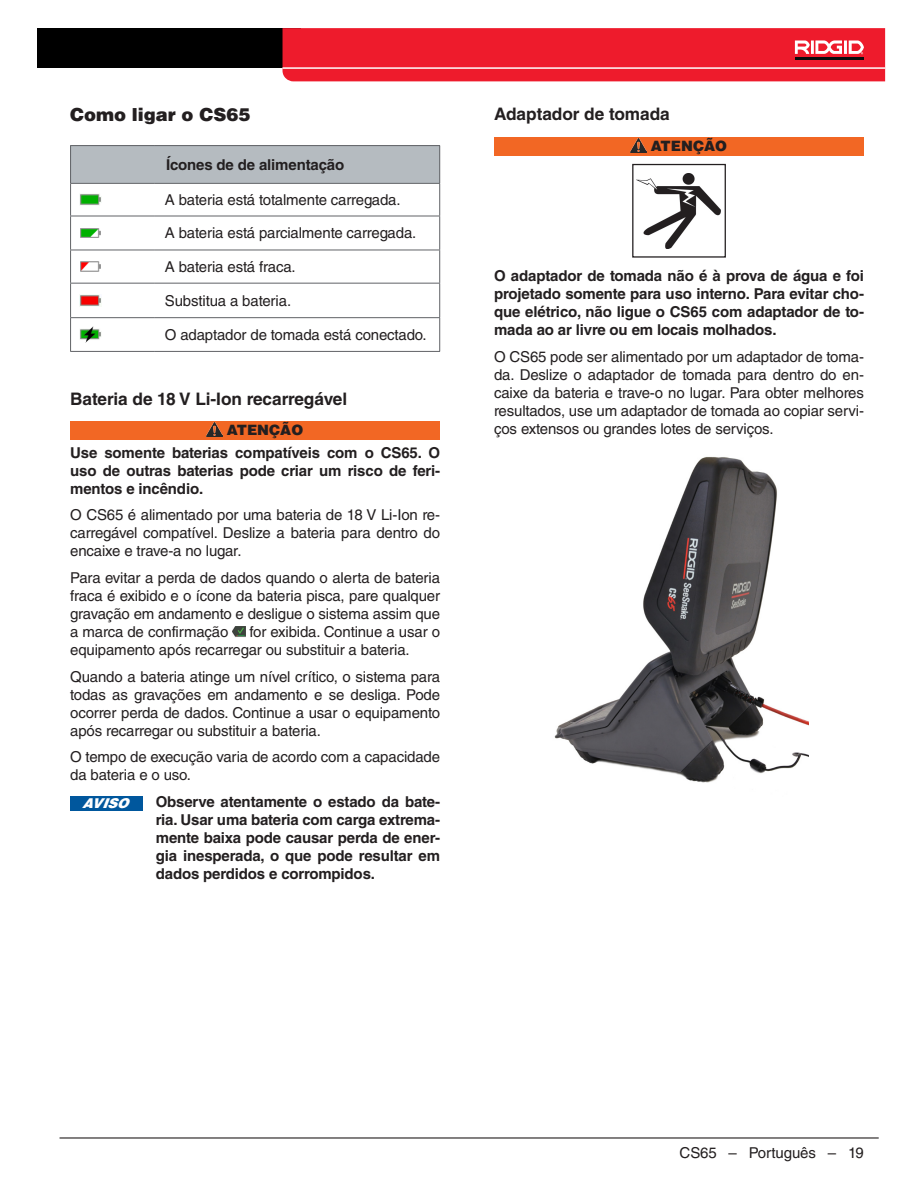
<style>
.page{position:relative;width:918px;height:1188px;background:#fff}
.page>*{position:absolute;margin:0;border:0;box-sizing:border-box;transform-origin:0 0}
.Head_2____h2{font:900 18px "Helvetica LT Std";letter-spacing:-.005em;color:#231f20}
.Head_3___h3{font:700 17.25px "Helvetica LT Std";letter-spacing:-.005em;color:#231f20}
.Basic_Normal___bn{font:15px/18px "Helvetica LT Std";letter-spacing:-.01em;color:#231f20;text-align:justify}
.Basic_Normal___bn-2{font:700 15px/18px "Helvetica LT Std";letter-spacing:-.01em;color:#231f20;text-align:justify}
.Table_BN_Left____tl{font:15px "Helvetica LT Std";letter-spacing:-.01em;color:#231f20}
.Table_Header____th{font:700 15px "Helvetica LT Std";letter-spacing:-.01em;color:#231f20}
.t1{font:900 14.25px "Helvetica LT Std";color:#231f20}
.t2{font:italic 900 13.5px "Helvetica LT Std";color:#fff}
</style>
<div class="page">
<div style="left:38px;top:28px;width:263px;height:40px;background:#000"></div>
<hr style="left:282px;top:67px;width:603px;height:2px;background:#fff">
<hr style="left:60px;top:1137px;width:819px;height:2px;background:#231f20">
<svg style="left:283px;top:28px;width:602px;height:53px;background:#ee2535"></svg>
<hr style="left:795px;top:57px;width:69px;height:3px;background:#0a0b0c">
<div style="left:71px;top:146px;width:369px;height:37px;background:#b5bbc0"></div>
<hr style="left:70px;top:145px;width:84px;height:1px;background:#606266">
<hr style="left:70px;top:146px;width:1px;height:37px;background:#606266">
<hr style="left:154px;top:145px;width:286px;height:1px;background:#606266">
<hr style="left:70px;top:183px;width:84px;height:1px;background:#606266">
<hr style="left:154px;top:183px;width:286px;height:1px;background:#606266">
<hr style="left:439px;top:184px;width:1px;height:32px;background:#606266">
<hr style="left:439px;top:216px;width:1px;height:34px;background:#606266">
<hr style="left:439px;top:250px;width:1px;height:33px;background:#606266">
<hr style="left:439px;top:284px;width:1px;height:33px;background:#606266">
<hr style="left:439px;top:318px;width:1px;height:33px;background:#606266">
<hr style="left:154px;top:351px;width:286px;height:1px;background:#606266">
<hr style="left:70px;top:184px;width:1px;height:32px;background:#606266">
<hr style="left:70px;top:216px;width:1px;height:34px;background:#606266">
<hr style="left:70px;top:250px;width:1px;height:33px;background:#606266">
<hr style="left:70px;top:284px;width:1px;height:33px;background:#606266">
<hr style="left:70px;top:216px;width:84px;height:1px;background:#606266">
<hr style="left:70px;top:250px;width:84px;height:1px;background:#606266">
<hr style="left:70px;top:283px;width:84px;height:1px;background:#606266">
<hr style="left:70px;top:317px;width:84px;height:1px;background:#606266">
<hr style="left:70px;top:318px;width:1px;height:33px;background:#606266">
<hr style="left:154px;top:216px;width:286px;height:1px;background:#606266">
<hr style="left:154px;top:250px;width:286px;height:1px;background:#606266">
<hr style="left:154px;top:283px;width:286px;height:1px;background:#606266">
<hr style="left:154px;top:317px;width:286px;height:1px;background:#606266">
<hr style="left:70px;top:351px;width:84px;height:1px;background:#606266">
<hr style="left:439px;top:146px;width:1px;height:37px;background:#606266">
<img style="left:80px;top:194px;width:21px;height:11px">
<img style="left:80px;top:228px;width:21px;height:10px">
<img style="left:80px;top:261px;width:21px;height:11px">
<img style="left:79px;top:295px;width:22px;height:11px">
<img style="left:80px;top:326px;width:21px;height:17px">
<div style="left:70px;top:421px;width:370px;height:19px;background:#f26724"></div>
<img style="left:207px;top:423px;width:15px;height:14px">
<img style="left:232px;top:627px;width:14px;height:10px">
<div style="left:70px;top:796px;width:72px;height:14px;background:#00579d"></div>
<div style="left:494px;top:137px;width:370px;height:18px;background:#f26724"></div>
<img style="left:630px;top:138px;width:16px;height:15px">
<img style="left:637px;top:173px;width:83px;height:76px">
<div style="left:632px;top:164px;width:94px;height:94px;border:1px solid #231f20"></div>
<img style="left:554px;top:456px;width:255px;height:327px">
<p class="Head_2____h2" style="left:70px;top:103px;width:182px">Como ligar o CS65</p>
<p class="Table_Header____th" style="left:166px;top:155px;width:180px">Ícones de de alimentação</p>
<p class="Table_BN_Left____tl" style="left:165px;top:191px;width:235px">A bateria está totalmente carregada.</p>
<p class="Table_BN_Left____tl" style="left:165px;top:224px;width:250px">A bateria está parcialmente carregada.</p>
<p class="Table_BN_Left____tl" style="left:165px;top:258px;width:130px">A bateria está fraca.</p>
<p class="Table_BN_Left____tl" style="left:165px;top:292px;width:125px">Substitua a bateria.</p>
<p class="Table_BN_Left____tl" style="left:165px;top:326px;width:261px">O adaptador de tomada está conectado.</p>
<p class="Head_3___h3" style="left:70px;top:388px;width:279px">Bateria de 18 V Li-Ion recarregável</p>
<p class="t1" style="left:227px;top:421px;width:78px">ATENÇÃO</p>
<p class="Basic_Normal___bn-2" style="left:70px;top:443px;width:371px">Use somente baterias compatíveis com o CS65. O uso de outras baterias pode criar um risco de feri&shy;mentos e incêndio.</p>
<p class="Basic_Normal___bn" style="left:70px;top:506px;width:371px">O CS65 é alimentado por uma bateria de 18 V Li-Ion re&shy;carregável compatível. Deslize a bateria para dentro do encaixe e trave-a no lugar.</p>
<p class="Basic_Normal___bn" style="left:70px;top:569px;width:371px">Para evitar a perda de dados quando o alerta de bateria fraca é exibido e o ícone da bateria pisca, pare qualquer gravação em andamento e desligue o sistema assim que a marca de confirmação</p>
<p class="Basic_Normal___bn" style="left:70px;top:623px;width:371px;text-indent:179px">for exibida. Continue a usar o equipamento após recarregar ou substituir a bateria.</p>
<p class="Basic_Normal___bn" style="left:70px;top:667px;width:371px">Quando a bateria atinge um nível crítico, o sistema para todas as gravações em andamento e se desliga. Pode ocorrer perda de dados. Continue a usar o equipamento após recarregar ou substituir a bateria.</p>
<p class="Basic_Normal___bn" style="left:70px;top:748px;width:371px">O tempo de execução varia de acordo com a capacidade da bateria e o uso.</p>
<p class="t2" style="left:82px;top:794px;width:47px">AVISO</p>
<p class="Basic_Normal___bn-2" style="left:156px;top:792px;width:286px">Observe atentamente o estado da bate&shy;ria. Usar uma bateria com carga extrema&shy;mente baixa pode causar perda de ener&shy;gia inesperada, o que pode resultar em dados perdidos e corrompidos.</p>
<p class="Head_3___h3" style="left:494px;top:104px;width:177px">Adaptador de tomada</p>
<p class="t1" style="left:651px;top:137px;width:78px">ATENÇÃO</p>
<p class="Basic_Normal___bn-2" style="left:494px;top:267px;width:371px">O adaptador de tomada não é à prova de água e foi projetado somente para uso interno. Para evitar cho&shy;que elétrico, não ligue o CS65 com adaptador de to&shy;mada ao ar livre ou em locais molhados.</p>
<p class="Basic_Normal___bn" style="left:494px;top:347px;width:371px">O CS65 pode ser alimentado por um adaptador de toma&shy;da. Deslize o adaptador de tomada para dentro do en&shy;caixe da bateria e trave-o no lugar. Para obter melhores resultados, use um adaptador de tomada ao copiar servi&shy;ços extensos ou grandes lotes de serviços.</p>
<p class="Basic_Normal___bn" style="left:680px;top:1144px;width:186px">CS65 – Português – 19</p>
</div>
